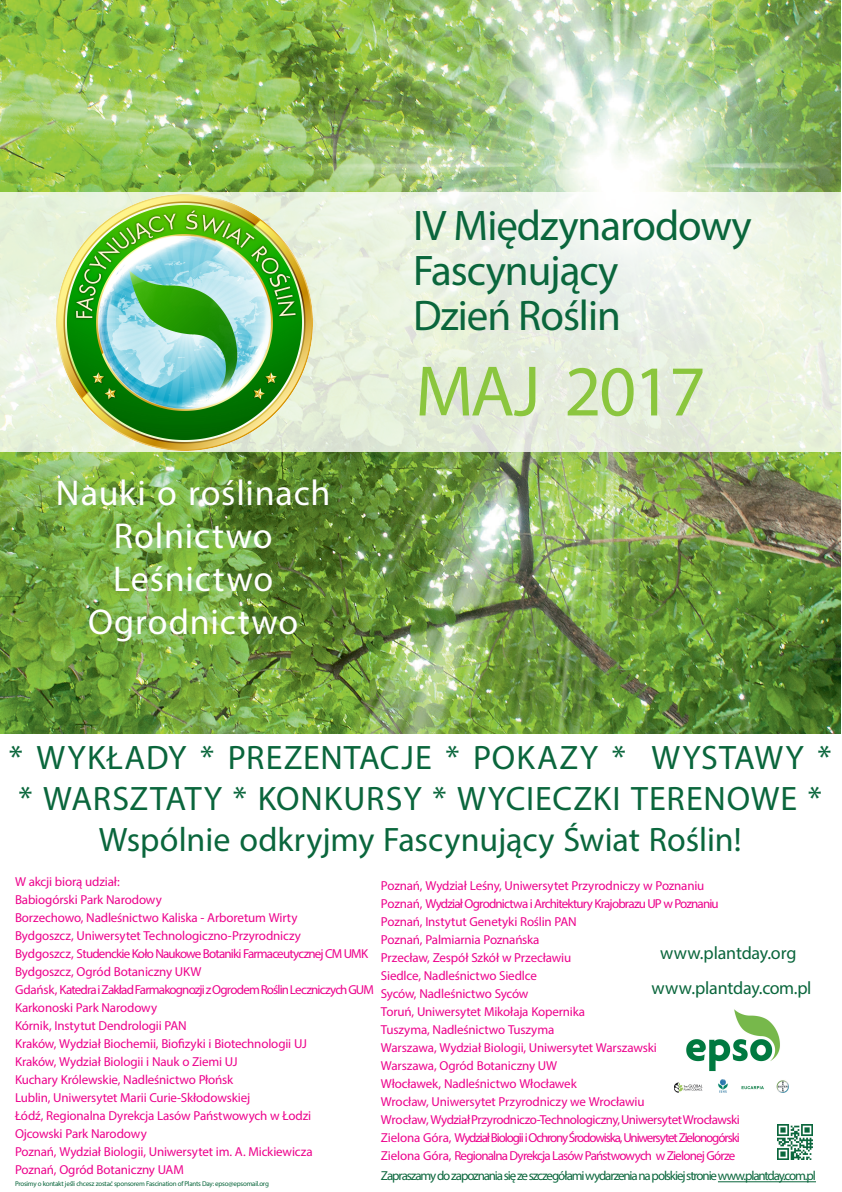
<style>
.page{position:relative;width:842px;height:1192px;background:#fff}
.page>*{position:absolute;margin:0;border:0;box-sizing:border-box;transform-origin:0 0}
.t1{font:72.05px "Myriad Pro";letter-spacing:-.03em;color:#8bc63e}
.t2{font:43px/45px "Myriad Pro";letter-spacing:-.025em;color:#0a663c}
.t3{font:36px/43.2px "Myriad Pro";letter-spacing:.02em;color:#fff;text-align:center}
.t4{font:34px/40.8px "Myriad Pro";letter-spacing:.015em;color:#0a663c;text-align:center}
.t5{font:18px "Myriad Pro";letter-spacing:-.01em;color:#0a663c}
.t6{font:13px/18px "Myriad Pro";letter-spacing:-.015em;color:#ed028c}
.t7{font:13px "Myriad Pro";letter-spacing:-.09em;color:#0a663c}
.t8{font:7px "Myriad Pro";letter-spacing:-.035em;color:#0a663c}
</style>
<div class="page">
<img style="left:0;top:0;width:840px;height:733px">
<svg style="left:0;top:192px;width:840px;height:259px;background:#eaf1e2"></svg>
<img style="left:57px;top:195px;width:256px;height:256px">
<img style="left:686px;top:1009px;width:94px;height:63px">
<img style="left:674px;top:1079px;width:115px;height:13px">
<img style="left:777px;top:1125px;width:36px;height:34px">
<hr style="left:718px;top:1181px;width:98px;height:1px;background:#0a663c">
<h2 class="t2" style="left:413px;top:202px;width:340px">IV Międzynarodowy<br>Fascynujący<br>Dzień Roślin</h2>
<h3 class="t3" style="left:56px;top:470px;width:276px">Nauki o roślinach<br>Rolnictwo<br>Leśnictwo<br>Ogrodnictwo</h3>
<h1 class="t1" style="left:415px;top:347px;width:292px">MAJ 2017</h1>
<h3 class="t4" style="left:9px;top:737px;width:824px">* WYKŁADY * PREZENTACJE * POKAZY * WYSTAWY * * WARSZTATY * KONKURSY * WYCIECZKI TERENOWE *<br>Wspólnie odkryjmy Fascynujący Świat Roślin!</h3>
<p class="t6" style="left:15px;top:872px;width:360px">W akcji biorą udział:<br>Babiogórski Park Narodowy<br>Borzechowo, Nadleśnictwo Kaliska - Arboretum Wirty<br>Bydgoszcz, Uniwersytet Technologiczno-Przyrodniczy<br>Bydgoszcz, Studenckie Koło Naukowe Botaniki Farmaceutycznej CM UMK Bydgoszcz, Ogród Botaniczny UKW<br>Gdańsk, Katedra i Zakład Farmakognozji z Ogrodem Roślin Leczniczych GUM Karkonoski Park Narodowy<br>Kórnik, Instytut Dendrologii PAN<br>Kraków, Wydział Biochemii, Biofizyki i Biotechnologii UJ<br>Kraków, Wydział Biologii i Nauk o Ziemi UJ<br>Kuchary Królewskie, Nadleśnictwo Płońsk<br>Lublin, Uniwersytet Marii Curie-Skłodowskiej<br>Łódź, Regionalna Dyrekcja Lasów Państwowych w Łodzi<br>Ojcowski Park Narodowy<br>Poznań, Wydział Biologii, Uniwersytet im. A. Mickiewicza<br>Poznań, Ogród Botaniczny UAM</p>
<p class="t6" style="left:381px;top:876px;width:360px">Poznań, Wydział Leśny, Uniwersytet Przyrodniczy w Poznaniu Poznań, Wydział Ogrodnictwa i Architektury Krajobrazu UP w Poznaniu Poznań, Instytut Genetyki Roślin PAN<br>Poznań, Palmiarnia Poznańska<br>Przecław, Zespół Szkół w Przecławiu<br>Siedlce, Nadleśnictwo Siedlce<br>Syców, Nadleśnictwo Syców<br>Toruń, Uniwersytet Mikołaja Kopernika<br>Tuszyma, Nadleśnictwo Tuszyma<br>Warszawa, Wydział Biologii, Uniwersytet Warszawski<br>Warszawa, Ogród Botaniczny UW<br>Włocławek, Nadleśnictwo Włocławek<br>Wrocław, Uniwersytet Przyrodniczy we Wrocławiu<br>Wrocław, Wydział Przyrodniczo-Technologiczny, Uniwersytet Wrocławski Zielona Góra, Wydział Biologii i Ochrony Środowiska,Uniwersytet Zielonogórski Zielona Góra, Regionalna Dyrekcja Lasów Państwowych w Zielonej Górze</p>
<h3 class="t5" style="left:660px;top:942px;width:138px">www.plantday.org</h3>
<h3 class="t5" style="left:651px;top:977px;width:161px">www.plantday.com.pl</h3>
<p class="t7" style="left:381px;top:1168px;width:436px">Zapraszamy do zapoznania się ze szczegółami wydarzenia na polskiej stronie www.plantday.com.pl</p>
<p class="t8" style="left:15px;top:1179px;width:255px">Prosimy o kontakt jeśli chcesz zostać sponsorem Fascination of Plants Day: epso@epsomail.org</p>
</div>
